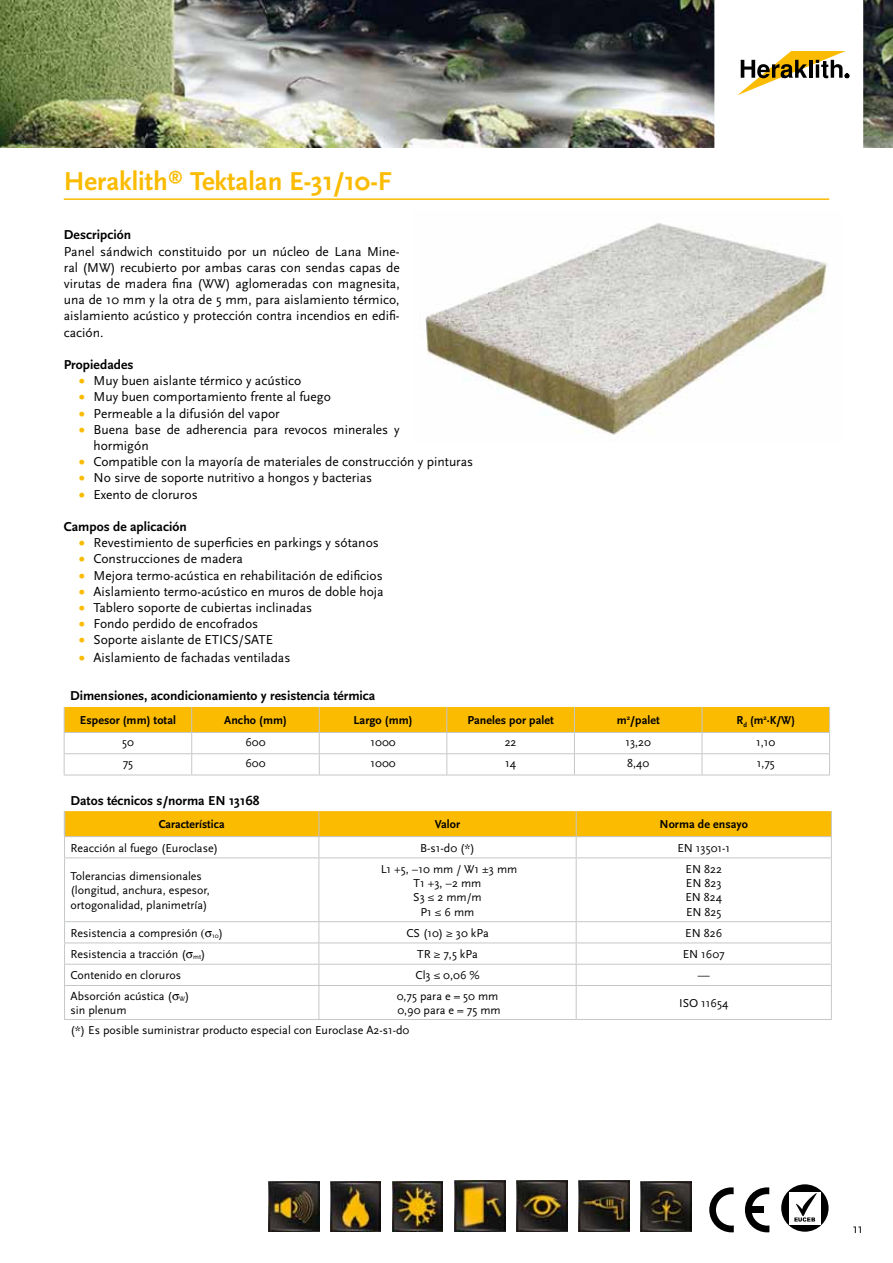
<style>
.page{position:relative;width:893px;height:1263px;background:#fff}
.page>*{position:absolute;margin:0;border:0;box-sizing:border-box;transform-origin:0 0}
.t1{font:700 27px "Scala Sans";color:#fabb00}
.t2{font:13.5px/16.2px "Scala Sans";color:#000;text-align:justify}
.t3{font:700 13.5px "Scala Sans";color:#000}
.t4{font:12px/14.4px "Scala Sans";color:#000}
.t5{font:700 12px "Scala Sans";letter-spacing:.005em;color:#000}
.s1{color:#fabb00}
</style>
<div class="page">
<img style="left:0;top:0;width:893px;height:147px">
<svg style="left:714px;top:0;width:149px;height:148px"></svg>
<hr style="left:64px;top:198px;width:765px;height:2px;background:#fabb00">
<img style="left:425px;top:223px;width:402px;height:212px">
<svg style="left:64px;top:811px;width:768px;height:46px"></svg>
<hr style="left:64px;top:857px;width:255px;height:1px;background:#c6c7c8">
<hr style="left:64px;top:858px;width:1px;height:63px;background:#c6c7c8">
<hr style="left:319px;top:857px;width:257px;height:1px;background:#c6c7c8">
<hr style="left:319px;top:858px;width:1px;height:63px;background:#c6c7c8">
<hr style="left:576px;top:857px;width:256px;height:1px;background:#c6c7c8">
<hr style="left:576px;top:858px;width:1px;height:63px;background:#c6c7c8">
<hr style="left:831px;top:858px;width:1px;height:63px;background:#c6c7c8">
<hr style="left:64px;top:921px;width:255px;height:1px;background:#c6c7c8">
<hr style="left:319px;top:921px;width:257px;height:1px;background:#c6c7c8">
<hr style="left:576px;top:921px;width:256px;height:1px;background:#c6c7c8">
<hr style="left:64px;top:942px;width:255px;height:1px;background:#c6c7c8">
<hr style="left:319px;top:942px;width:257px;height:1px;background:#c6c7c8">
<hr style="left:576px;top:942px;width:256px;height:1px;background:#c6c7c8">
<hr style="left:64px;top:964px;width:255px;height:1px;background:#c6c7c8">
<svg style="left:64px;top:922px;width:1px;height:63px"></svg>
<hr style="left:319px;top:964px;width:257px;height:1px;background:#c6c7c8">
<svg style="left:319px;top:922px;width:1px;height:63px"></svg>
<hr style="left:576px;top:964px;width:256px;height:1px;background:#c6c7c8">
<svg style="left:576px;top:922px;width:1px;height:63px"></svg>
<svg style="left:831px;top:922px;width:1px;height:63px"></svg>
<hr style="left:64px;top:985px;width:255px;height:1px;background:#c6c7c8">
<hr style="left:64px;top:986px;width:1px;height:33px;background:#c6c7c8">
<hr style="left:319px;top:985px;width:257px;height:1px;background:#c6c7c8">
<hr style="left:319px;top:986px;width:1px;height:33px;background:#c6c7c8">
<hr style="left:576px;top:985px;width:256px;height:1px;background:#c6c7c8">
<hr style="left:576px;top:986px;width:1px;height:33px;background:#c6c7c8">
<hr style="left:831px;top:986px;width:1px;height:33px;background:#c6c7c8">
<hr style="left:64px;top:1019px;width:255px;height:1px;background:#c6c7c8">
<hr style="left:319px;top:1019px;width:257px;height:1px;background:#c6c7c8">
<hr style="left:576px;top:1019px;width:256px;height:1px;background:#c6c7c8">
<hr style="left:64px;top:775px;width:128px;height:1px;background:#c6c7c8">
<hr style="left:192px;top:775px;width:127px;height:1px;background:#c6c7c8">
<hr style="left:319px;top:775px;width:128px;height:1px;background:#c6c7c8">
<hr style="left:447px;top:775px;width:127px;height:1px;background:#c6c7c8">
<hr style="left:574px;top:775px;width:128px;height:1px;background:#c6c7c8">
<hr style="left:702px;top:775px;width:128px;height:1px;background:#c6c7c8">
<svg style="left:64px;top:707px;width:766px;height:68px"></svg>
<svg style="left:709px;top:1187px;width:25px;height:45px"></svg>
<svg style="left:745px;top:1187px;width:24px;height:45px"></svg>
<div style="left:750px;top:1206px;width:14px;height:7px;background:#000"></div>
<img style="left:268px;top:1181px;width:51px;height:51px">
<img style="left:331px;top:1181px;width:50px;height:50px">
<img style="left:455px;top:1180px;width:51px;height:51px">
<img style="left:517px;top:1180px;width:51px;height:51px">
<img style="left:579px;top:1180px;width:50px;height:51px">
<img style="left:641px;top:1181px;width:50px;height:50px">
<img style="left:392px;top:1181px;width:50px;height:51px">
<div style="left:781px;top:1184px;width:47px;height:48px;background:#000;border-radius:50%"></div>
<div style="left:789px;top:1192px;width:32px;height:32px;background:#fff"></div>
<svg style="left:794px;top:1193px;width:23px;height:28px"></svg>
<h1 class="t1" style="left:64px;top:167px;width:330px">Heraklith<sup>®</sup> Tektalan E-31/10-F</h1>
<p class="t3" style="left:64px;top:228px;width:69px">Descripción</p>
<p class="t2" style="left:64px;top:243px;width:337px">Panel sándwich constituido por un núcleo de Lana Mine&shy;ral (MW) recubierto por ambas caras con sendas capas de virutas de madera fina (WW) aglomeradas con magnesita, una de 10 mm y la otra de 5 mm, para aislamiento térmico, aislamiento acústico y protección contra incendios en edifi&shy;cación.</p>
<p class="t3" style="left:64px;top:357px;width:71px">Propiedades</p>
<p class="t2" style="left:79px;top:373px;width:224px"><span class="s1">•</span> Muy buen aislante térmico y acústico</p>
<p class="t2" style="left:79px;top:389px;width:254px"><span class="s1">•</span> Muy buen comportamiento frente al fuego</p>
<p class="t2" style="left:79px;top:405px;width:202px"><span class="s1">•</span> Permeable a la difusión del vapor</p>
<p class="t2" style="left:94px;top:421px;width:308px;text-indent:-15px"><span class="s1">•</span> Buena base de adherencia para revocos minerales y hormigón</p>
<p class="t2" style="left:79px;top:454px;width:396px"><span class="s1">•</span> Compatible con la mayoría de materiales de construcción y pinturas</p>
<p class="t2" style="left:79px;top:470px;width:295px"><span class="s1">•</span> N o sirve de soporte nutritivo a hongos y bacterias</p>
<p class="t2" style="left:79px;top:486px;width:120px"><span class="s1">•</span> Exento de cloruros</p>
<p class="t3" style="left:64px;top:519px;width:124px">Campos de aplicación</p>
<p class="t2" style="left:79px;top:535px;width:302px"><span class="s1">•</span> Revestimiento de superficies en parkings y sótanos</p>
<p class="t2" style="left:79px;top:551px;width:166px"><span class="s1">•</span> Construcciones de madera</p>
<p class="t2" style="left:79px;top:567px;width:305px"><span class="s1">•</span> Mejora termo-acústica en rehabilitación de edificios</p>
<p class="t2" style="left:79px;top:583px;width:306px"><span class="s1">•</span> Aislamiento termo-acústico en muros de doble hoja</p>
<p class="t2" style="left:79px;top:600px;width:235px"><span class="s1">•</span> Tablero soporte de cubiertas inclinadas</p>
<p class="t2" style="left:79px;top:616px;width:181px"><span class="s1">•</span> Fondo perdido de encofrados</p>
<p class="t2" style="left:79px;top:632px;width:174px"><span class="s1">•</span> Soporte aislante de ETI CS/SATE</p>
<p class="t2" style="left:79px;top:650px;width:213px"><span class="s1">•</span> Aislamiento de fachadas ventiladas</p>
<p class="t3" style="left:70px;top:688px;width:307px">Dimensiones, acondicionamiento y resistencia térmica</p>
<p class="t5" style="left:80px;top:714px;width:98px">Espesor (mm) total</p>
<p class="t5" style="left:224px;top:714px;width:64px">Ancho (mm)</p>
<p class="t5" style="left:354px;top:714px;width:60px">Largo (mm)</p>
<p class="t5" style="left:467px;top:714px;width:88px">Paneles por palet</p>
<p class="t5" style="left:617px;top:714px;width:45px">m<sup>2</sup>/palet</p>
<p class="t5" style="left:737px;top:714px;width:60px">R<sub>d</sub> (m<sup>2</sup>·K/W)</p>
<p class="t4" style="left:122px;top:735px;width:13px">50</p>
<p class="t4" style="left:245px;top:735px;width:22px">600</p>
<p class="t4" style="left:370px;top:735px;width:27px">1000</p>
<p class="t4" style="left:505px;top:735px;width:13px">22</p>
<p class="t4" style="left:625px;top:735px;width:27px">13,20</p>
<p class="t4" style="left:756px;top:735px;width:21px">1,10</p>
<p class="t4" style="left:123px;top:756px;width:12px">75</p>
<p class="t4" style="left:245px;top:756px;width:22px">600</p>
<p class="t4" style="left:370px;top:756px;width:27px">1000</p>
<p class="t4" style="left:505px;top:756px;width:12px">14</p>
<p class="t4" style="left:627px;top:756px;width:24px">8,40</p>
<p class="t4" style="left:757px;top:756px;width:20px">1,75</p>
<p class="t3" style="left:71px;top:793px;width:190px">Datos técnicos s/norma EN 13168</p>
<p class="t5" style="left:159px;top:818px;width:67px">Característica</p>
<p class="t5" style="left:435px;top:818px;width:27px">Valor</p>
<p class="t5" style="left:659px;top:818px;width:90px">Norma de ensayo</p>
<p class="t4" style="left:71px;top:841px;width:149px">Reacción al fuego (E uroclase)</p>
<p class="t4" style="left:420px;top:841px;width:56px">B-s1-d0 (*)</p>
<p class="t4" style="left:677px;top:841px;width:54px">EN 13501-1</p>
<p class="t4" style="left:71px;top:869px;width:141px">Tolerancias dimensionales (longitud, anchura, espesor, ortogonalidad, planimetría)</p>
<p class="t4" style="left:381px;top:862px;width:138px;text-align:center">L1 +5, –10 mm / W1 ±3 mm<br>T1 +3, –2 mm<br>S3 ≤ 2 mm/m<br>P1 ≤ 6 mm</p>
<p class="t4" style="left:685px;top:862px;width:38px;text-align:justify">EN 822<br>EN 823<br>EN 824<br>EN 825</p>
<p class="t4" style="left:71px;top:926px;width:154px">Resistencia a compresión <sub>10</sub>)</p>
<p class="t4" style="left:406px;top:926px;width:84px">CS (10) ≥ 30 kPa</p>
<p class="t4" style="left:685px;top:926px;width:39px">EN 826</p>
<p class="t4" style="left:71px;top:947px;width:136px">Resistencia a tracción ( <sub>mt</sub>)</p>
<p class="t4" style="left:417px;top:947px;width:62px">TR ≥ 7,5 kPa</p>
<p class="t4" style="left:683px;top:947px;width:44px">EN 1607</p>
<p class="t4" style="left:71px;top:968px;width:112px">Contenido en cloruros</p>
<p class="t4" style="left:415px;top:968px;width:66px">Cl3 ≤ 0,06 %</p>
<p class="t4" style="left:698px;top:968px;width:13px">—</p>
<p class="t4" style="left:71px;top:989px;width:121px">Absorción acústica ( <sub>W</sub>) sin plenum</p>
<p class="t4" style="left:397px;top:989px;width:106px">0,75 para e = 50 mm<br>0,90 para e = 75 mm</p>
<p class="t4" style="left:679px;top:996px;width:7px">ISO</p>
<p class="t4" style="left:701px;top:996px;width:29px">11654</p>
<p class="t4" style="left:71px;top:1023px;width:340px">(*) Es posible suministrar producto especial con Euroclase A2-s1-d0</p>
<p class="t2" style="left:853px;top:1221px;width:12px">11</p>
</div>
